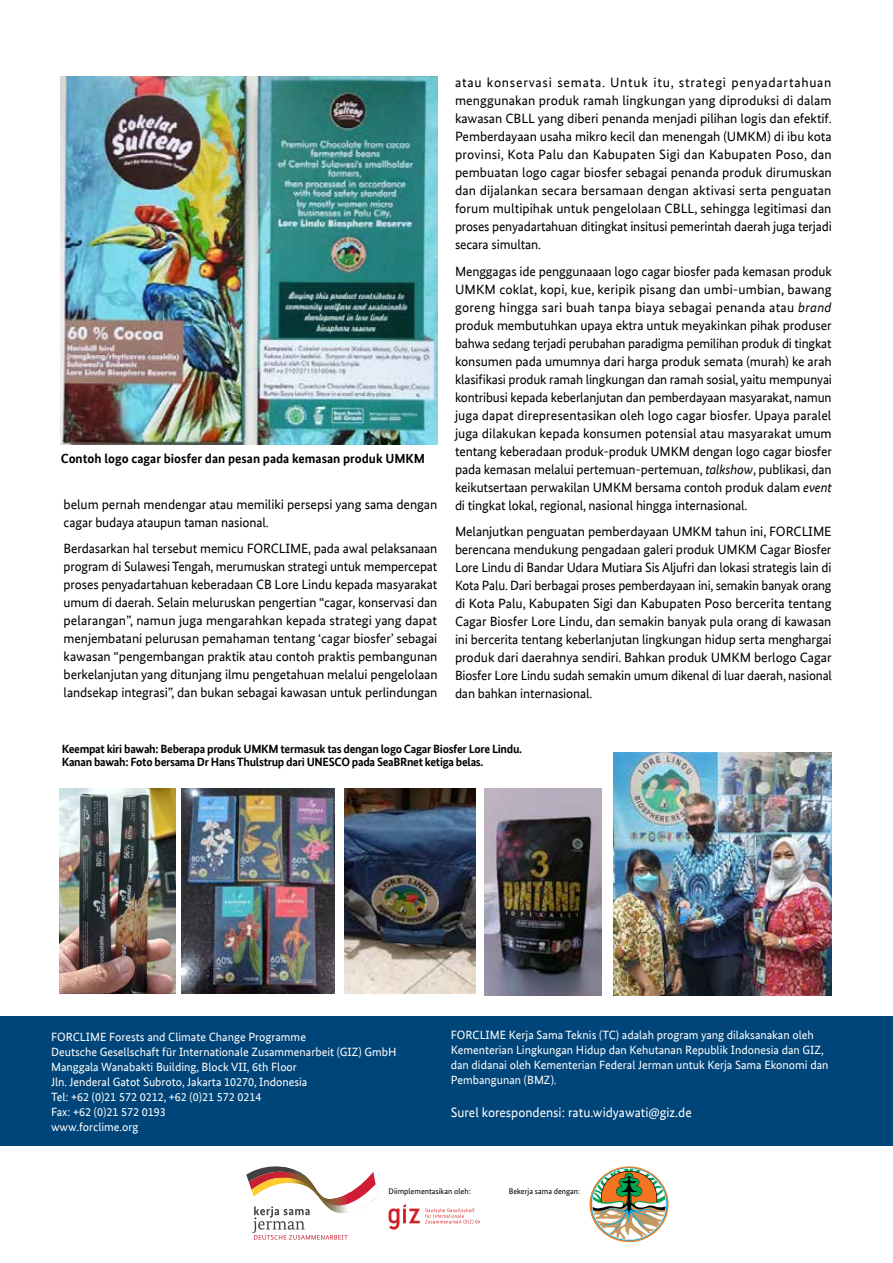
<style>
.page{position:relative;width:893px;height:1263px;background:#fff}
.page>*{position:absolute;margin:0;border:0;box-sizing:border-box;transform-origin:0 0}
.t1{font:13.5px/18px "Bundes Sans Office";letter-spacing:-.01em;color:#000;text-align:justify}
.t2{font:13.5px "Bundes Sans Office";color:#fff}
.t3{font:700 13.2px "Bundes Sans Office";color:#000}
.t4{font:12px/15px "Bundes Sans Office";color:#fff}
.t5{font:700 12px/12.9px "Bundes Sans Office";letter-spacing:-.025em;color:#000}
.t6{font:8.1px "Bundes Sans Office";color:#000}
.s1{font-style:italic}
</style>
<div class="page">
<div style="left:0;top:1016px;width:893px;height:247px;background:#004579"></div>
<div style="left:0;top:1146px;width:893px;height:117px;background:#fff"></div>
<svg style="left:246px;top:1166px;width:132px;height:74px"></svg>
<img style="left:320px;top:1192px;width:31px;height:13px">
<img style="left:318px;top:1197px;width:31px;height:16px">
<svg style="left:389px;top:1204px;width:91px;height:25px"></svg>
<img style="left:592px;top:1168px;width:74px;height:72px">
<img style="left:61px;top:77px;width:376px;height:367px">
<img style="left:614px;top:752px;width:218px;height:243px">
<img style="left:485px;top:789px;width:116px;height:206px">
<img style="left:181px;top:789px;width:154px;height:204px">
<img style="left:59px;top:789px;width:116px;height:204px">
<img style="left:344px;top:789px;width:131px;height:204px">
<p class="t3" style="left:61px;top:451px;width:366px">Contoh logo cagar biosfer dan pesan pada kemasan produk UMKM</p>
<p class="t1" style="left:64px;top:495px;width:375px">belum pernah mendengar atau memiliki persepsi yang sama dengan cagar budaya ataupun taman nasional.</p>
<p class="t1" style="left:64px;top:540px;width:375px">Berdasarkan hal tersebut memicu FORCLIME, pada awal pelaksanaan program di Sulawesi Tengah, merumuskan strategi untuk mempercepat proses penyadartahuan keberadaan CB Lore Lindu kepada masyarakat umum di daerah. Selain meluruskan pengertian “cagar, konservasi dan pelarangan”, namun juga mengarahkan kepada strategi yang dapat menjembatani pelurusan pemahaman tentang ‘cagar biosfer’ sebagai kawasan “pengembangan praktik atau contoh praktis pembangunan berkelanjutan yang ditunjang ilmu pengetahuan melalui pengelolaan landsekap integrasi”, dan bukan sebagai kawasan untuk perlindungan</p>
<p class="t1" style="left:455px;top:73px;width:378px">atau konservasi semata. Untuk itu, strategi penyadartahuan menggunakan produk ramah lingkungan yang diproduksi di dalam kawasan CBLL yang diberi penanda menjadi pilihan logis dan efektif.<br>Pemberdayaan usaha mikro kecil dan menengah (UMKM) di ibu kota provinsi, Kota Palu dan Kabupaten Sigi dan Kabupaten Poso, dan pembuatan logo cagar biosfer sebagai penanda produk dirumuskan dan dijalankan secara bersamaan dengan aktivasi serta penguatan forum multipihak untuk pengelolaan CBLL, sehingga legitimasi dan proses penyadartahuan ditingkat insitusi pemerintah daerah juga terjadi secara simultan.</p>
<p class="t1" style="left:455px;top:262px;width:378px">Menggagas ide penggunaaan logo cagar biosfer pada kemasan produk UMKM coklat, kopi, kue, keripik pisang dan umbi-umbian, bawang goreng hingga sari buah tanpa biaya sebagai penanda atau <span class="s1">brand </span>produk membutuhkan upaya ektra untuk meyakinkan pihak produser bahwa sedang terjadi perubahan paradigma pemilihan produk di tingkat konsumen pada umumnya dari harga produk semata (murah) ke arah klasifikasi produk ramah lingkungan dan ramah sosial, yaitu mempunyai kontribusi kepada keberlanjutan dan pemberdayaan masyarakat, namun juga dapat direpresentasikan oleh logo cagar biosfer. Upaya paralel juga dilakukan kepada konsumen potensial atau masyarakat umum tentang keberadaan produk-produk UMKM dengan logo cagar biosfer pada kemasan melalui pertemuan-pertemuan, <span class="s1">talkshow</span>, publikasi, dan keikutsertaan perwakilan UMKM bersama contoh produk dalam <span class="s1">event </span>di tingkat lokal, regional, nasional hingga internasional.</p>
<p class="t1" style="left:455px;top:522px;width:378px">Melanjutkan penguatan pemberdayaan UMKM tahun ini, FORCLIME berencana mendukung pengadaan galeri produk UMKM Cagar Biosfer Lore Lindu di Bandar Udara Mutiara Sis Aljufri dan lokasi strategis lain di Kota Palu. Dari berbagai proses pemberdayaan ini, semakin banyak orang di Kota Palu, Kabupaten Sigi dan Kabupaten Poso bercerita tentang Cagar Biosfer Lore Lindu, dan semakin banyak pula orang di kawasan ini bercerita tentang keberlanjutan lingkungan hidup serta menghargai produk dari daerahnya sendiri. Bahkan produk UMKM berlogo Cagar Biosfer Lore Lindu sudah semakin umum dikenal di luar daerah, nasional dan bahkan internasional.</p>
<p class="t5" style="left:62px;top:743px;width:462px">Keempat kiri bawah: Beberapa produk UMKM termasuk tas dengan logo Cagar Biosfer Lore Lindu.<br>Kanan bawah: Foto bersama Dr Hans Thulstrup dari UNESCO pada SeaBRnet ketiga belas.</p>
<p class="t4" style="left:51px;top:1029px;width:347px">FORCLIME Forests and Climate Change Programme<br>Deutsche Gesellschaft für Internationale Zusammenarbeit (GIZ) GmbH Manggala Wanabakti Building, Block VII, 6th Floor<br>Jln. Jenderal Gatot Subroto, Jakarta 10270, Indonesia<br>Tel: +62 (0)21 572 0212, +62 (0)21 572 0214<br>Fax: +62 (0)21 572 0193<br>www.forclime.org</p>
<p class="t4" style="left:451px;top:1027px;width:379px">FORCLIME Kerja Sama Teknis (TC) adalah program yang dilaksanakan oleh Kementerian Lingkungan Hidup dan Kehutanan Republik Indonesia dan GIZ, dan didanai oleh Kementerian Federal Jerman untuk Kerja Sama Ekonomi dan Pembangunan (BMZ).</p>
<p class="t2" style="left:451px;top:1105px;width:242px">Surel korespondensi: ratu.widyawati@giz.de</p>
<p class="t6" style="left:305px;top:1186px;width:167px">Diimplementasikan oleh: Diimplementasikan oleh:</p>
<p class="t6" style="left:509px;top:1186px;width:73px">Bekerja sama dengan:</p>
</div>
